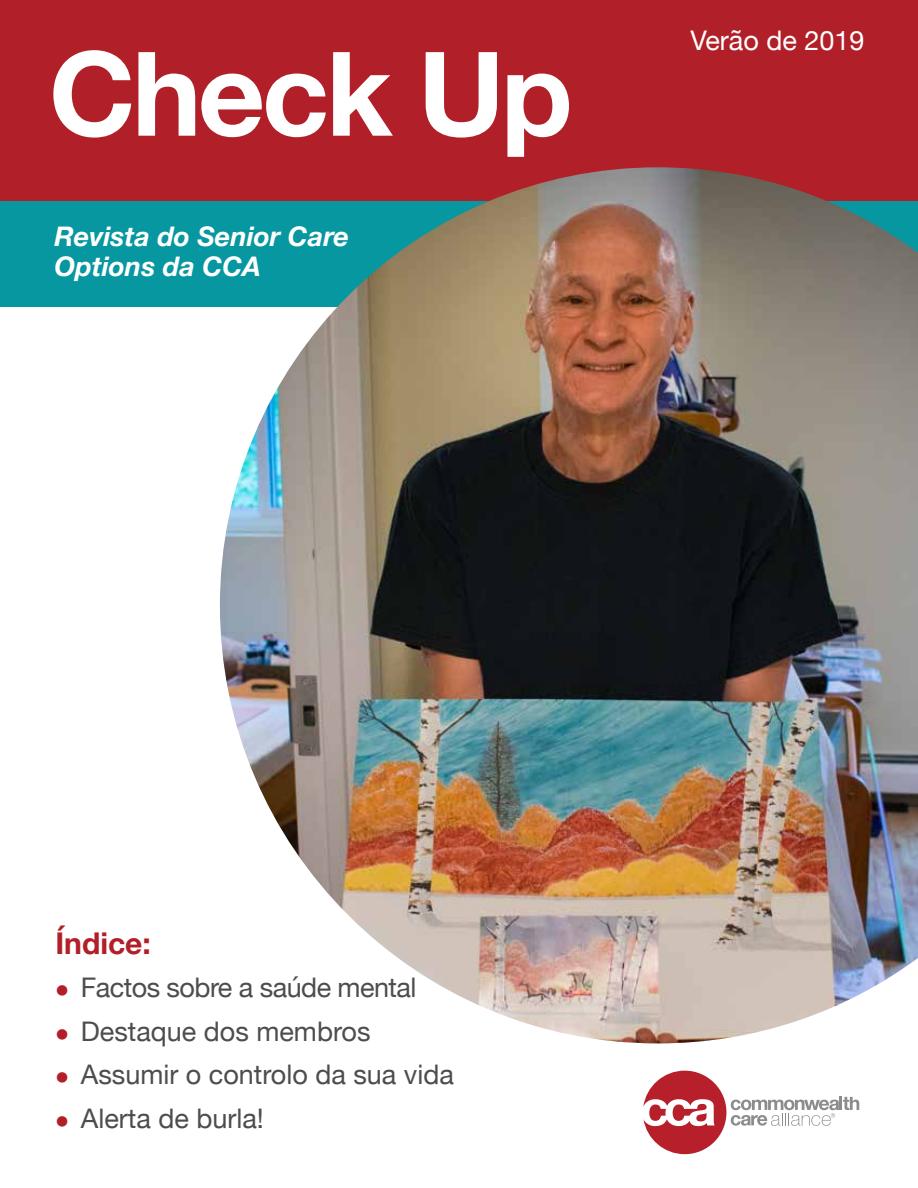
<style>
.page{position:relative;width:918px;height:1188px;background:#fff}
.page>*{position:absolute;margin:0;border:0;box-sizing:border-box;transform-origin:0 0}
.t1{font:700 117px "Helvetica Neue";letter-spacing:-.03em;color:#fff}
.t2{font:700 30px "Helvetica Neue";color:#b12029}
.t3{font:27px "Helvetica Neue";color:#4d4d4f}
.t4{font:italic 700 27px/30px "Helvetica Neue";color:#fff}
.t5{font:27px "Helvetica Neue";letter-spacing:-.02em;color:#4d4d4f}
.t6{font:27px "Helvetica Neue";color:#fff}
.s1{color:#b12029}
</style>
<div class="page">
<div style="left:0;top:0;width:918px;height:248px;background:#b12029"></div>
<div style="left:0;top:201px;width:918px;height:106px;background:#0797a1"></div>
<img style="left:220px;top:167px;width:698px;height:876px">
<svg style="left:643px;top:1071px;width:216px;height:83px"></svg>
<p class="t1" style="left:49px;top:2px;width:525px">Check Up</p>
<p class="t4" style="left:54px;top:222px;width:296px">Revista do Senior Care<br>Options da CCA</p>
<p class="t6" style="left:690px;top:20px;width:176px">Verão de 2019</p>
<h2 class="t2" style="left:55px;top:919px;width:97px">Índice:</h2>
<p class="t5" style="left:55px;top:968px;width:363px"><span class="s1">●</span> Factos sobre a saúde mental</p>
<p class="t3" style="left:55px;top:1012px;width:317px"><span class="s1">●</span> Destaque dos membros</p>
<p class="t3" style="left:55px;top:1055px;width:400px"><span class="s1">●</span> Assumir o controlo da sua vida</p>
<p class="t3" style="left:55px;top:1099px;width:210px"><span class="s1">●</span> Alerta de burla!</p>
</div>
